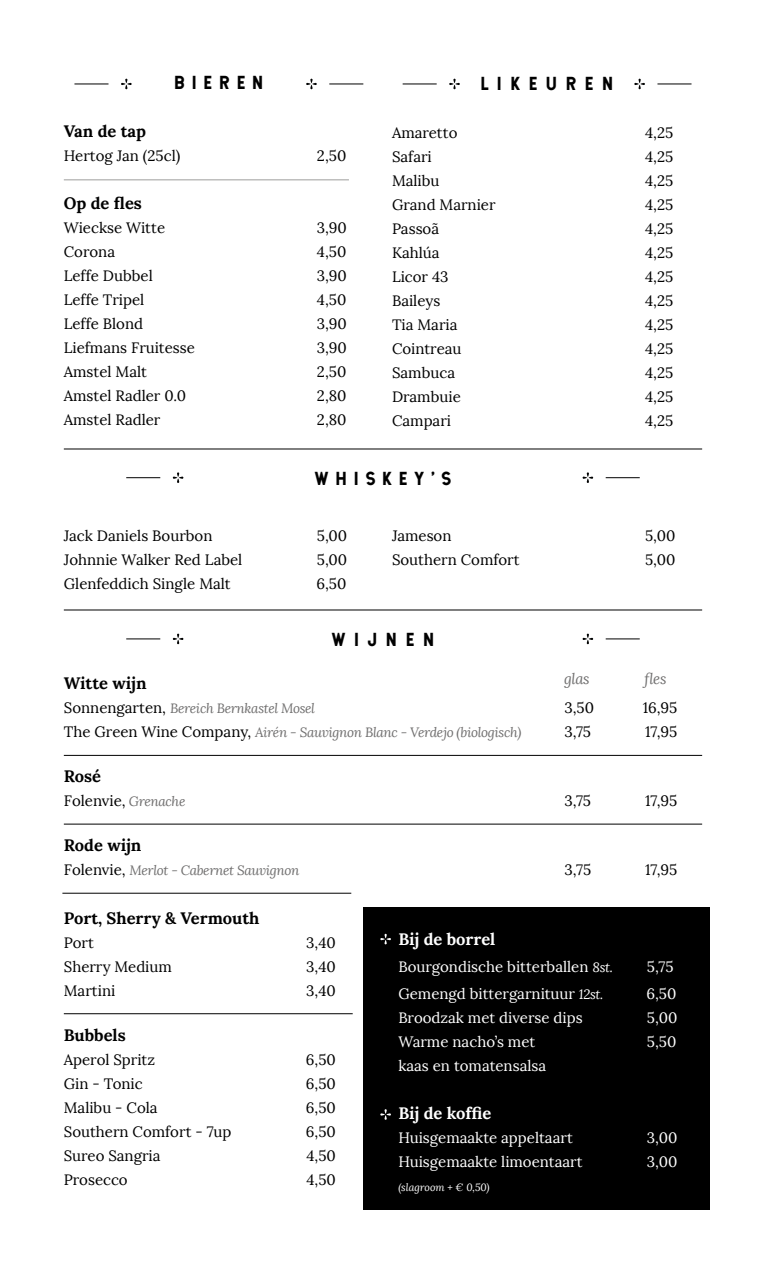
<style>
.page{position:relative;width:766px;height:1263px;background:#fff}
.page>*{position:absolute;margin:0;border:0;box-sizing:border-box;transform-origin:0 0}
.t1{font:18px "Hansief";letter-spacing:.5em;color:#000}
.t2{font:18px "Hansief";letter-spacing:.4em;color:#000}
.t3{font:700 16.5px "Lora";color:#000}
.t4{font:700 16.5px "Lora";color:#fff}
.t5{font:15px "Lora";color:#000}
.t6{font:15px "Lora";color:#fff}
.t7{font:italic 15px "Lora";letter-spacing:-.025em;color:#706f6f}
.t8{font:italic 13.5px "Lora";letter-spacing:-.025em;color:#706f6f}
.t9{font:italic 10.5px "Lora";color:#fff}
.s1{font-style:normal;font-size:15px;color:#000}
.s2{font-style:italic;font-size:13.5px;color:#706f6f}
.s3{font-style:italic;font-size:13.5px}
</style>
<div class="page">
<div style="left:363px;top:907px;width:346px;height:302px;background:#000"></div>
<svg style="left:582px;top:472px;width:11px;height:11px"></svg>
<hr style="left:605px;top:477px;width:34px;height:1px;background:#000">
<svg style="left:173px;top:472px;width:10px;height:11px"></svg>
<hr style="left:126px;top:477px;width:34px;height:1px;background:#000">
<svg style="left:582px;top:634px;width:11px;height:10px"></svg>
<hr style="left:605px;top:639px;width:34px;height:1px;background:#000">
<svg style="left:173px;top:634px;width:10px;height:10px"></svg>
<hr style="left:126px;top:639px;width:34px;height:1px;background:#000">
<hr style="left:64px;top:180px;width:285px;height:1px;background:#9d9d9c">
<hr style="left:64px;top:449px;width:638px;height:1px;background:#000">
<hr style="left:64px;top:610px;width:638px;height:1px;background:#000">
<hr style="left:64px;top:755px;width:638px;height:1px;background:#000">
<hr style="left:64px;top:824px;width:638px;height:1px;background:#000">
<hr style="left:64px;top:1013px;width:288px;height:1px;background:#000">
<hr style="left:62px;top:893px;width:289px;height:1px;background:#000">
<svg style="left:634px;top:79px;width:10px;height:10px"></svg>
<hr style="left:657px;top:84px;width:34px;height:1px;background:#000">
<svg style="left:449px;top:79px;width:10px;height:10px"></svg>
<hr style="left:402px;top:84px;width:34px;height:1px;background:#000">
<svg style="left:306px;top:79px;width:11px;height:10px"></svg>
<hr style="left:329px;top:84px;width:34px;height:1px;background:#000">
<svg style="left:121px;top:79px;width:11px;height:10px"></svg>
<hr style="left:74px;top:84px;width:34px;height:1px;background:#000">
<svg style="left:380px;top:934px;width:11px;height:10px"></svg>
<svg style="left:380px;top:1109px;width:11px;height:11px"></svg>
<p class="t1" style="left:174px;top:71px;width:90px">BIEREN</p>
<p class="t3" style="left:64px;top:121px;width:84px">Van de tap</p>
<p class="t5" style="left:64px;top:147px;width:118px">Hertog Jan (25cl)</p>
<p class="t5" style="left:317px;top:147px;width:31px">2,50</p>
<p class="t3" style="left:64px;top:193px;width:80px">Op de fles</p>
<p class="t5" style="left:64px;top:219px;width:103px">Wieckse Witte</p>
<p class="t5" style="left:316px;top:219px;width:32px">3,90</p>
<p class="t5" style="left:64px;top:243px;width:53px">Corona</p>
<p class="t5" style="left:317px;top:243px;width:31px">4,50</p>
<p class="t5" style="left:64px;top:267px;width:90px">Leffe Dubbel</p>
<p class="t5" style="left:316px;top:267px;width:32px">3,90</p>
<p class="t5" style="left:64px;top:291px;width:82px">Leffe Tripel</p>
<p class="t5" style="left:317px;top:291px;width:31px">4,50</p>
<p class="t5" style="left:64px;top:315px;width:81px">Leffe Blond</p>
<p class="t5" style="left:316px;top:315px;width:32px">3,90</p>
<p class="t5" style="left:64px;top:339px;width:133px">Liefmans Fruitesse</p>
<p class="t5" style="left:316px;top:339px;width:32px">3,90</p>
<p class="t5" style="left:64px;top:363px;width:85px">Amstel Malt</p>
<p class="t5" style="left:317px;top:363px;width:31px">2,50</p>
<p class="t5" style="left:64px;top:387px;width:124px">Amstel Radler 0.0</p>
<p class="t5" style="left:317px;top:387px;width:31px">2,80</p>
<p class="t5" style="left:64px;top:411px;width:98px">Amstel Radler</p>
<p class="t5" style="left:317px;top:411px;width:31px">2,80</p>
<p class="t1" style="left:480px;top:72px;width:134px">LIKEUREN</p>
<p class="t5" style="left:392px;top:123px;width:67px">Amaretto</p>
<p class="t5" style="left:645px;top:123px;width:30px">4,25</p>
<p class="t5" style="left:392px;top:147px;width:41px">Safari</p>
<p class="t5" style="left:645px;top:147px;width:30px">4,25</p>
<p class="t5" style="left:392px;top:171px;width:49px">Malibu</p>
<p class="t5" style="left:645px;top:171px;width:30px">4,25</p>
<p class="t5" style="left:392px;top:195px;width:105px">Grand Marnier</p>
<p class="t5" style="left:645px;top:195px;width:30px">4,25</p>
<p class="t5" style="left:392px;top:219px;width:49px">Passoã</p>
<p class="t5" style="left:645px;top:219px;width:30px">4,25</p>
<p class="t5" style="left:392px;top:243px;width:49px">Kahlúa</p>
<p class="t5" style="left:645px;top:243px;width:30px">4,25</p>
<p class="t5" style="left:392px;top:267px;width:58px">Licor 43</p>
<p class="t5" style="left:645px;top:267px;width:30px">4,25</p>
<p class="t5" style="left:392px;top:291px;width:50px">Baileys</p>
<p class="t5" style="left:645px;top:291px;width:30px">4,25</p>
<p class="t5" style="left:392px;top:315px;width:67px">Tia Maria</p>
<p class="t5" style="left:645px;top:315px;width:30px">4,25</p>
<p class="t5" style="left:392px;top:339px;width:71px">Cointreau</p>
<p class="t5" style="left:645px;top:339px;width:30px">4,25</p>
<p class="t5" style="left:392px;top:363px;width:65px">Sambuca</p>
<p class="t5" style="left:645px;top:363px;width:30px">4,25</p>
<p class="t5" style="left:392px;top:387px;width:70px">Drambuie</p>
<p class="t5" style="left:645px;top:387px;width:30px">4,25</p>
<p class="t5" style="left:392px;top:411px;width:61px">Campari</p>
<p class="t5" style="left:645px;top:411px;width:30px">4,25</p>
<p class="t2" style="left:315px;top:466px;width:137px">WHISKEY’S</p>
<p class="t5" style="left:64px;top:526px;width:150px">Jack Daniels Bourbon</p>
<p class="t5" style="left:317px;top:526px;width:32px">5,00</p>
<p class="t5" style="left:64px;top:550px;width:180px">Johnnie Walker Red Label</p>
<p class="t5" style="left:317px;top:550px;width:32px">5,00</p>
<p class="t5" style="left:64px;top:574px;width:168px">Glenfeddich Single Malt</p>
<p class="t5" style="left:316px;top:574px;width:31px">6,50</p>
<p class="t5" style="left:392px;top:526px;width:61px">Jameson</p>
<p class="t5" style="left:645px;top:526px;width:32px">5,00</p>
<p class="t5" style="left:392px;top:550px;width:129px">Southern Comfort</p>
<p class="t5" style="left:645px;top:550px;width:32px">5,00</p>
<p class="t1" style="left:331px;top:628px;width:104px">WIJNEN</p>
<p class="t7" style="left:564px;top:670px;width:27px">glas</p>
<p class="t7" style="left:644px;top:670px;width:23px">fles</p>
<p class="t3" style="left:64px;top:673px;width:84px">Witte wijn</p>
<p class="t8" style="left:64px;top:700px;width:253px"><span class="s1">Sonnengarten,</span> Bereich Bernkastel Mosel</p>
<p class="t5" style="left:564px;top:699px;width:31px">3,50</p>
<p class="t5" style="left:642px;top:699px;width:36px">16,95</p>
<p class="t8" style="left:64px;top:724px;width:459px"><span class="s1">The Green Wine Company,</span> Airén - Sauvignon Blanc - Verdejo (biologisch)</p>
<p class="t5" style="left:564px;top:723px;width:28px">3,75</p>
<p class="t5" style="left:645px;top:723px;width:34px">17,95</p>
<p class="t3" style="left:64px;top:766px;width:39px">Rosé</p>
<p class="t5" style="left:64px;top:792px;width:123px">Folenvie, <span class="s2">Grenache</span></p>
<p class="t5" style="left:564px;top:792px;width:28px">3,75</p>
<p class="t5" style="left:645px;top:792px;width:34px">17,95</p>
<p class="t3" style="left:64px;top:835px;width:79px">Rode wijn</p>
<p class="t8" style="left:64px;top:862px;width:237px"><span class="s1">Folenvie,</span> Merlot - Cabernet Sauvignon</p>
<p class="t5" style="left:564px;top:861px;width:28px">3,75</p>
<p class="t5" style="left:645px;top:861px;width:34px">17,95</p>
<p class="t3" style="left:64px;top:907px;width:197px">Port, Sherry &amp; Vermouth</p>
<p class="t5" style="left:64px;top:933px;width:32px">Port</p>
<p class="t5" style="left:306px;top:933px;width:31px">3,40</p>
<p class="t5" style="left:64px;top:957px;width:110px">Sherry Medium</p>
<p class="t5" style="left:306px;top:957px;width:31px">3,40</p>
<p class="t5" style="left:64px;top:981px;width:53px">Martini</p>
<p class="t5" style="left:306px;top:981px;width:31px">3,40</p>
<p class="t3" style="left:64px;top:1024px;width:63px">Bubbels</p>
<p class="t5" style="left:64px;top:1050px;width:93px">Aperol Spritz</p>
<p class="t5" style="left:306px;top:1050px;width:31px">6,50</p>
<p class="t5" style="left:64px;top:1074px;width:80px">Gin - Tonic</p>
<p class="t5" style="left:306px;top:1074px;width:31px">6,50</p>
<p class="t5" style="left:64px;top:1098px;width:95px">Malibu - Cola</p>
<p class="t5" style="left:306px;top:1098px;width:31px">6,50</p>
<p class="t5" style="left:64px;top:1122px;width:169px">Southern Comfort - 7up</p>
<p class="t5" style="left:306px;top:1122px;width:31px">6,50</p>
<p class="t5" style="left:64px;top:1146px;width:98px">Sureo Sangria</p>
<p class="t5" style="left:306px;top:1146px;width:31px">4,50</p>
<p class="t5" style="left:64px;top:1170px;width:65px">Prosecco</p>
<p class="t5" style="left:306px;top:1170px;width:31px">4,50</p>
<p class="t4" style="left:398px;top:928px;width:98px">Bij de borrel</p>
<p class="t6" style="left:398px;top:957px;width:216px">Bourgondische bitterballen <span class="s3">8st.</span></p>
<p class="t6" style="left:646px;top:957px;width:28px">5,75</p>
<p class="t6" style="left:398px;top:984px;width:206px">Gemengd bittergarnituur <span class="s3">12st.</span></p>
<p class="t6" style="left:646px;top:984px;width:31px">6,50</p>
<p class="t6" style="left:398px;top:1008px;width:186px">Broodzak met diverse dips</p>
<p class="t6" style="left:646px;top:1008px;width:32px">5,00</p>
<p class="t6" style="left:398px;top:1032px;width:138px">Warme nacho’s met</p>
<p class="t6" style="left:646px;top:1032px;width:31px">5,50</p>
<p class="t6" style="left:398px;top:1056px;width:149px">kaas en tomatensalsa</p>
<p class="t4" style="left:398px;top:1102px;width:94px">Bij de koffie</p>
<p class="t6" style="left:398px;top:1128px;width:176px">Huisgemaakte appeltaart</p>
<p class="t6" style="left:646px;top:1128px;width:32px">3,00</p>
<p class="t6" style="left:398px;top:1152px;width:186px">Huisgemaakte limoentaart</p>
<p class="t6" style="left:646px;top:1152px;width:32px">3,00</p>
<p class="t9" style="left:398px;top:1181px;width:93px">(slagroom + € 0,50)</p>
</div>
